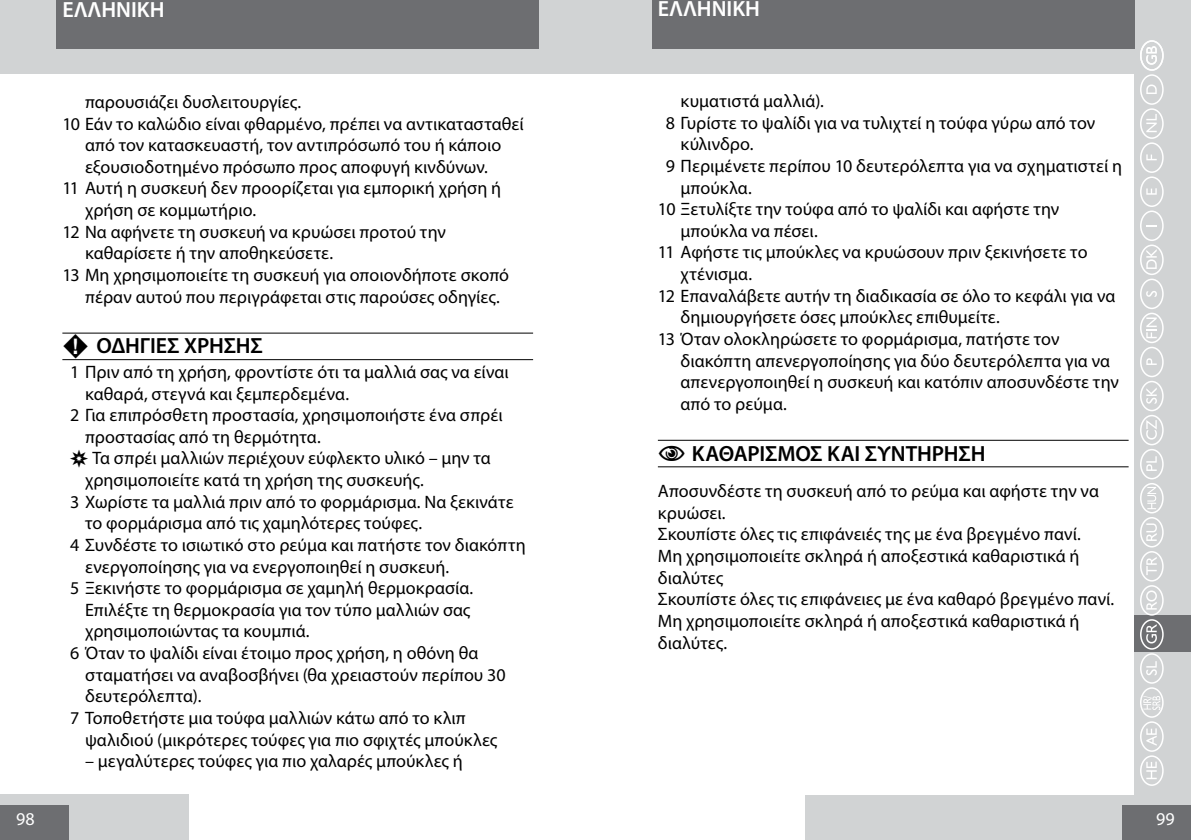
<style>
.page{position:relative;width:1191px;height:840px;background:#fff}
.page>*{position:absolute;margin:0;border:0;box-sizing:border-box;transform-origin:0 0}
.t1{font:600 22px "Myriad Pro";letter-spacing:-.01em;color:#000}
.t2{font:600 22px "Myriad Pro";color:#fff}
.t3{font:18px/21.6px "Myriad Pro";letter-spacing:.005em;color:#000}
.t4{font:18px "Myriad Pro";color:#fff}
.s1{font-family:"Myriad Points";font-weight:400}
.s2{font-family:"Myriad Graphics"}
</style>
<div class="page">
<div style="left:0;top:0;width:595px;height:74px;background:#d1d3d4"></div>
<div style="left:0;top:794px;width:188px;height:45px;background:#d1d3d4"></div>
<div style="left:805px;top:794px;width:386px;height:45px;background:#d1d3d4"></div>
<div style="left:1123px;top:805px;width:68px;height:34px;background:#6d6e71"></div>
<div style="left:0;top:805px;width:68px;height:34px;background:#6d6e71"></div>
<div style="left:595px;top:0;width:596px;height:74px;background:#d1d3d4"></div>
<div style="left:652px;top:0;width:482px;height:48px;background:#6d6e71"></div>
<div style="left:57px;top:0;width:482px;height:49px;background:#6d6e71"></div>
<div style="left:1134px;top:60px;width:57px;height:741px;background:#d1d3d4"></div>
<div style="left:1134px;top:615px;width:57px;height:36px;background:#6d6e71"></div>
<div style="left:1140px;top:74px;width:23px;height:31px;border:2px solid #fff;border-radius:50%"></div>
<svg style="left:1146px;top:84px;width:10px;height:10px"></svg>
<div style="left:1140px;top:108px;width:23px;height:31px;border:2px solid #fff;border-radius:50%"></div>
<svg style="left:1146px;top:114px;width:10px;height:18px"></svg>
<div style="left:1140px;top:142px;width:23px;height:31px;border:2px solid #fff;border-radius:50%"></div>
<svg style="left:1146px;top:154px;width:10px;height:6px"></svg>
<div style="left:1140px;top:176px;width:23px;height:31px;border:2px solid #fff;border-radius:50%"></div>
<svg style="left:1146px;top:188px;width:10px;height:6px"></svg>
<div style="left:1140px;top:210px;width:23px;height:31px;border:2px solid #fff;border-radius:50%"></div>
<div style="left:1140px;top:244px;width:23px;height:31px;border:2px solid #fff;border-radius:50%"></div>
<svg style="left:1146px;top:250px;width:10px;height:19px"></svg>
<div style="left:1140px;top:278px;width:23px;height:31px;border:2px solid #fff;border-radius:50%"></div>
<svg style="left:1146px;top:291px;width:10px;height:5px"></svg>
<div style="left:1140px;top:312px;width:23px;height:31px;border:2px solid #fff;border-radius:50%"></div>
<svg style="left:1146px;top:317px;width:10px;height:21px"></svg>
<div style="left:1140px;top:346px;width:23px;height:31px;border:2px solid #fff;border-radius:50%"></div>
<svg style="left:1146px;top:358px;width:10px;height:7px"></svg>
<div style="left:1140px;top:380px;width:23px;height:31px;border:2px solid #fff;border-radius:50%"></div>
<svg style="left:1146px;top:388px;width:10px;height:15px"></svg>
<div style="left:1140px;top:414px;width:23px;height:31px;border:2px solid #fff;border-radius:50%"></div>
<svg style="left:1146px;top:420px;width:10px;height:19px"></svg>
<div style="left:1140px;top:448px;width:23px;height:31px;border:2px solid #fff;border-radius:50%"></div>
<svg style="left:1146px;top:456px;width:10px;height:14px"></svg>
<div style="left:1140px;top:482px;width:23px;height:31px;border:2px solid #fff;border-radius:50%"></div>
<svg style="left:1147px;top:487px;width:9px;height:22px"></svg>
<div style="left:1140px;top:516px;width:23px;height:31px;border:2px solid #fff;border-radius:50%"></div>
<svg style="left:1146px;top:523px;width:10px;height:17px"></svg>
<div style="left:1140px;top:550px;width:23px;height:31px;border:2px solid #fff;border-radius:50%"></div>
<svg style="left:1146px;top:557px;width:10px;height:17px"></svg>
<div style="left:1140px;top:584px;width:23px;height:31px;border:2px solid #fff;border-radius:50%"></div>
<svg style="left:1146px;top:590px;width:10px;height:19px"></svg>
<div style="left:1140px;top:618px;width:23px;height:31px;border:2px solid #fff;border-radius:50%"></div>
<svg style="left:1146px;top:625px;width:10px;height:18px"></svg>
<div style="left:1140px;top:652px;width:23px;height:31px;border:2px solid #fff;border-radius:50%"></div>
<svg style="left:1146px;top:661px;width:10px;height:13px"></svg>
<div style="left:1140px;top:721px;width:23px;height:30px;border:2px solid #fff;border-radius:50%"></div>
<svg style="left:1146px;top:728px;width:10px;height:17px"></svg>
<div style="left:1140px;top:755px;width:23px;height:30px;border:2px solid #fff;border-radius:50%"></div>
<svg style="left:1146px;top:762px;width:10px;height:16px"></svg>
<div style="left:1140px;top:686px;width:23px;height:31px;border:2px solid #fff;border-radius:50%"></div>
<svg style="left:1143px;top:695px;width:17px;height:14px"></svg>
<div style="left:1140px;top:40px;width:23px;height:31px;border:2px solid #fff;border-radius:50%"></div>
<svg style="left:1146px;top:46px;width:10px;height:19px"></svg>
<hr style="left:62px;top:332px;width:471px;height:1px;background:#000">
<hr style="left:62px;top:359px;width:471px;height:1px;background:#000">
<hr style="left:658px;top:439px;width:470px;height:1px;background:#000">
<hr style="left:658px;top:466px;width:470px;height:1px;background:#000">
<p class="t2" style="left:62px;top:-5px;width:104px">EΛΛHNIKH</p>
<p class="t3" style="left:85px;top:91px;width:218px">παρουσιάζει δυσλειτουργίες.</p>
<p class="t3" style="left:62px;top:112px;width:463px">10 Εάν το καλώδιο είναι φθαρμένο, πρέπει να αντικατασταθεί</p>
<p class="t3" style="left:85px;top:134px;width:418px">από τον κατασκευαστή, τον αντιπρόσωπό του ή κάποιο</p>
<p class="t3" style="left:85px;top:156px;width:404px">εξουσιοδοτημένο πρόσωπο προς αποφυγή κινδύνων.</p>
<p class="t3" style="left:62px;top:177px;width:440px">11 Αυτή η συσκευή δεν προορίζεται για εμπορική χρήση ή</p>
<p class="t3" style="left:85px;top:199px;width:172px">χρήση σε κομμωτήριο.</p>
<p class="t3" style="left:62px;top:220px;width:385px">12 Να αφήνετε τη συσκευή να κρυώσει προτού την</p>
<p class="t3" style="left:85px;top:242px;width:249px">καθαρίσετε ή την αποθηκεύσετε.</p>
<p class="t3" style="left:62px;top:264px;width:448px">13 Μη χρησιμοποιείτε τη συσκευή για οποιονδήποτε σκοπό</p>
<p class="t3" style="left:85px;top:285px;width:416px">πέραν αυτού που περιγράφεται στις παρούσες οδηγίες.</p>
<p class="t1" style="left:62px;top:332px;width:202px"><span class="s1">F</span> ΟΔΗΓΙΕΣ ΧΡΗΣΗΣ</p>
<p class="t3" style="left:70px;top:360px;width:440px">1 Πριν από τη χρήση, φροντίστε ότι τα μαλλιά σας να είναι</p>
<p class="t3" style="left:85px;top:382px;width:265px">καθαρά, στεγνά και ξεμπερδεμένα.</p>
<p class="t3" style="left:70px;top:404px;width:434px">2 Για επιπρόσθετη προστασία, χρησιμοποιήστε ένα σπρέι</p>
<p class="t3" style="left:85px;top:425px;width:237px">προστασίας από τη θερμότητα.</p>
<p class="t3" style="left:70px;top:447px;width:422px"><span class="s2">,</span> Τα σπρέι μαλλιών περιέχουν εύφλεκτο υλικό – μην τα</p>
<p class="t3" style="left:85px;top:468px;width:340px">χρησιμοποιείτε κατά τη χρήση της συσκευής.</p>
<p class="t3" style="left:70px;top:490px;width:445px">3 Χωρίστε τα μαλλιά πριν από το φορμάρισμα. Να ξεκινάτε</p>
<p class="t3" style="left:85px;top:512px;width:338px">το φορμάρισμα από τις χαμηλότερες τούφες.</p>
<p class="t3" style="left:70px;top:533px;width:457px">4 Συνδέστε το ισιωτικό στο ρεύμα και πατήστε τον διακόπτη</p>
<p class="t3" style="left:85px;top:555px;width:365px">ενεργοποίησης για να ενεργοποιηθεί η συσκευή.</p>
<p class="t3" style="left:70px;top:576px;width:404px">5 Ξεκινήστε το φορμάρισμα σε χαμηλή θερμοκρασία.</p>
<p class="t3" style="left:85px;top:598px;width:387px">Επιλέξτε τη θερμοκρασία για τον τύπο μαλλιών σας</p>
<p class="t3" style="left:85px;top:620px;width:226px">χρησιμοποιώντας τα κουμπιά.</p>
<p class="t3" style="left:70px;top:641px;width:409px">6 Όταν το ψαλίδι είναι έτοιμο προς χρήση, η οθόνη θα</p>
<p class="t3" style="left:85px;top:663px;width:422px">σταματήσει να αναβοσβήνει (θα χρειαστούν περίπου 30</p>
<p class="t3" style="left:85px;top:684px;width:118px">δευτερόλεπτα).</p>
<p class="t3" style="left:70px;top:706px;width:397px">7 Τοποθετήστε μια τούφα μαλλιών κάτω από το κλιπ</p>
<p class="t3" style="left:85px;top:728px;width:414px">ψαλιδιού (μικρότερες τούφες για πιο σφιχτές μπούκλες</p>
<p class="t3" style="left:85px;top:749px;width:379px">– μεγαλύτερες τούφες για πιο χαλαρές μπούκλες ή</p>
<p class="t2" style="left:658px;top:-5px;width:104px">EΛΛHNIKH</p>
<p class="t3" style="left:680px;top:90px;width:145px">κυματιστά μαλλιά).</p>
<p class="t3" style="left:666px;top:111px;width:431px">8 Γυρίστε το ψαλίδι για να τυλιχτεί η τούφα γύρω από τον</p>
<p class="t3" style="left:680px;top:133px;width:74px">κύλινδρο.</p>
<p class="t3" style="left:666px;top:155px;width:458px">9 Περιμένετε περίπου 10 δευτερόλεπτα για να σχηματιστεί η</p>
<p class="t3" style="left:680px;top:176px;width:73px">μπούκλα.</p>
<p class="t3" style="left:658px;top:198px;width:403px">10 Ξετυλίξτε την τούφα από το ψαλίδι και αφήστε την</p>
<p class="t3" style="left:680px;top:219px;width:139px">μπούκλα να πέσει.</p>
<p class="t3" style="left:658px;top:241px;width:431px">11 Αφήστε τις μπούκλες να κρυώσουν πριν ξεκινήσετε το</p>
<p class="t3" style="left:680px;top:263px;width:73px">χτένισμα.</p>
<p class="t3" style="left:658px;top:284px;width:459px">12 Επαναλάβετε αυτήν τη διαδικασία σε όλο το κεφάλι για να</p>
<p class="t3" style="left:680px;top:306px;width:321px">δημιουργήσετε όσες μπούκλες επιθυμείτε.</p>
<p class="t3" style="left:658px;top:327px;width:403px">13 Όταν ολοκληρώσετε το φορμάρισμα, πατήστε τον</p>
<p class="t3" style="left:680px;top:349px;width:431px">διακόπτη απενεργοποίησης για δύο δευτερόλεπτα για να</p>
<p class="t3" style="left:680px;top:371px;width:440px">απενεργοποιηθεί η συσκευή και κατόπιν αποσυνδέστε την</p>
<p class="t3" style="left:680px;top:392px;width:108px">από το ρεύμα.</p>
<p class="t1" style="left:658px;top:439px;width:329px"><span class="s1">C</span> ΚΑΘΑΡΙΣΜΟΣ ΚΑΙ ΣΥΝΤΗΡΗΣΗ</p>
<p class="t3" style="left:658px;top:479px;width:458px">Αποσυνδέστε τη συσκευή από το ρεύμα και αφήστε την να κρυώσει.<br>Σκουπίστε όλες τις επιφάνειές της με ένα βρεγμένο πανί.<br>Μη χρησιμοποιείτε σκληρά ή αποξεστικά καθαριστικά ή διαλύτες<br>Σκουπίστε όλες τις επιφάνειες με ένα καθαρό βρεγμένο πανί.<br>Μη χρησιμοποιείτε σκληρά ή αποξεστικά καθαριστικά ή διαλύτες.</p>
<p class="t4" style="left:16px;top:807px;width:20px">98</p>
<p class="t4" style="left:1156px;top:807px;width:20px">99</p>
</div>
